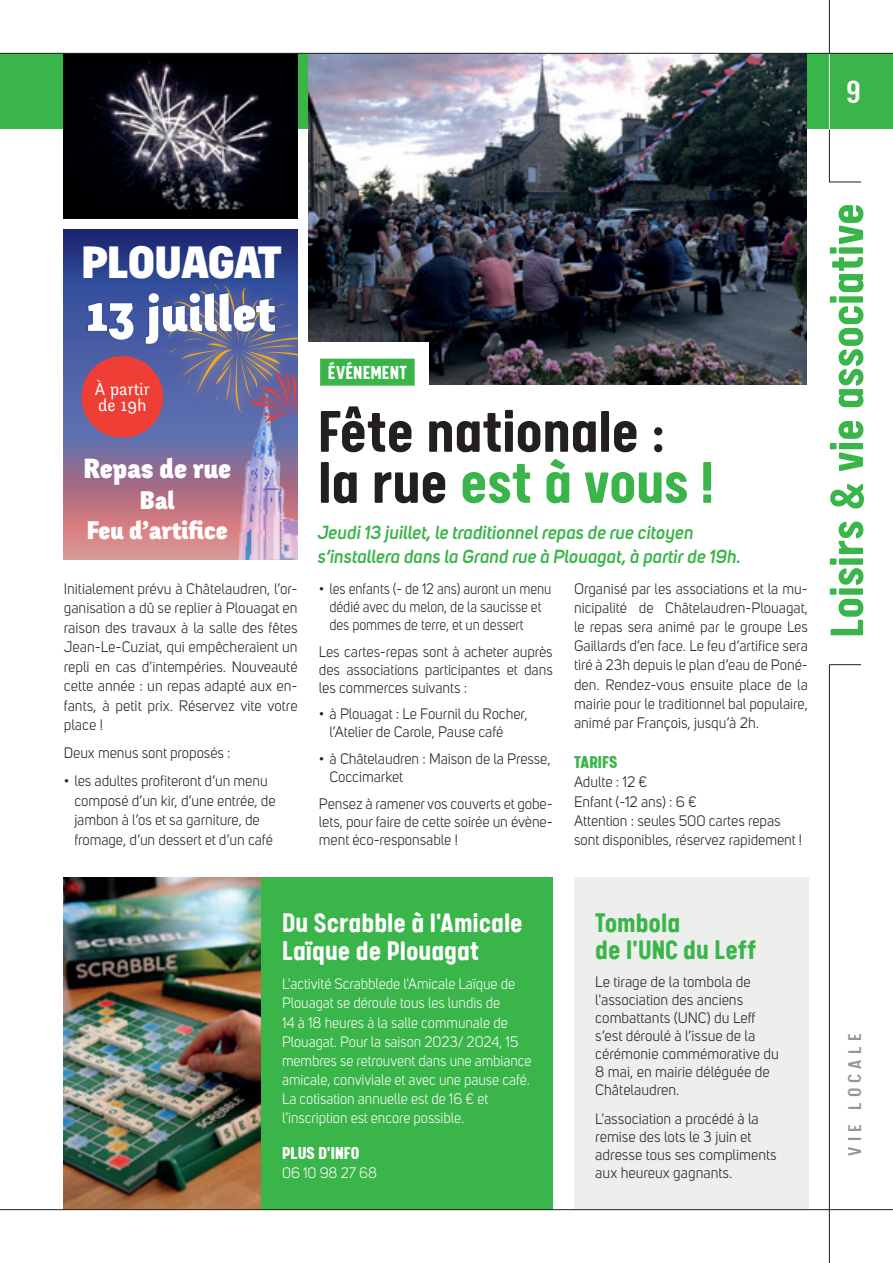
<style>
.page{position:relative;width:893px;height:1263px;background:#fff}
.page>*{position:absolute;margin:0;border:0;box-sizing:border-box;transform-origin:0 0}
.t1{font:700 66px/51px "Calps";letter-spacing:-.005em;color:#231f20}
.t2{font:700 52.5px "Calps";color:#3ab54a}
.t3{font:900 50.25px "Fengardo Neue";color:#fff}
.t4{font:900 44.4px "Fengardo Neue";color:#fff}
.t5{font:500 36px "Calps";color:#fff}
.t6{font:700 30px/28px "Calps";color:#fff}
.t7{font:700 30px/27px "Calps";color:#3ab54a}
.t8{font:900 27.15px "Fengardo Neue";color:#fff}
.t9{font:900 25.05px/30.9px "Fengardo Neue";color:#fff;text-align:center}
.t10{font:500 21px "Calps";letter-spacing:.25em;color:#939598}
.t11{font:700 21px "Calps";color:#fff}
.t12{font:900 19.5px "Calps";color:#fff}
.t13{font:900 19.5px "Calps";letter-spacing:.005em;color:#3ab54a}
.t14{font:italic 600 18.75px/24px "Uni Sans";color:#3ab54a}
.t15{font:17.25px/15.6px "Fengardo Neue";color:#fff}
.t16{font:15px/18px "Uni Sans";letter-spacing:-.005em;color:#231f20}
.t17{font:15px/19px "Uni Sans";letter-spacing:-.005em;color:#fff}
.s1{color:#3ab54a}
</style>
<div class="page">
<div style="left:0;top:54px;width:893px;height:75px;background:#3ab54a"></div>
<hr style="left:829px;top:0;width:1px;height:53px;background:#231f20">
<hr style="left:829px;top:54px;width:1px;height:76px;background:#fff">
<hr style="left:829px;top:182px;width:32px;height:1px;background:#231f20">
<hr style="left:829px;top:129px;width:1px;height:53px;background:#231f20">
<hr style="left:829px;top:664px;width:32px;height:1px;background:#231f20">
<hr style="left:829px;top:665px;width:1px;height:598px;background:#231f20">
<div style="left:574px;top:877px;width:234px;height:333px;background:#edefec"></div>
<img style="left:308px;top:54px;width:499px;height:330px">
<svg style="left:64px;top:229px;width:234px;height:331px;background:#765f8c"></svg>
<div style="left:81px;top:356px;width:82px;height:82px;background:#ee3e35;border-radius:50%"></div>
<div style="left:159px;top:275px;width:139px;height:146px;background:#fed596;opacity:.75"></div>
<img style="left:236px;top:447px;width:62px;height:113px">
<svg style="left:169px;top:284px;width:129px;height:163px;background:#646b9f"></svg>
<div style="left:86px;top:291px;width:191px;height:55px;background:#283890;opacity:.75"></div>
<div style="left:305px;top:343px;width:124px;height:52px;background:#fff"></div>
<div style="left:320px;top:359px;width:95px;height:27px;background:#3ab54a"></div>
<div style="left:261px;top:877px;width:292px;height:333px;background:#3ab54a"></div>
<img style="left:64px;top:877px;width:197px;height:332px">
<img style="left:64px;top:54px;width:234px;height:164px">
<hr style="left:0;top:53px;width:893px;height:1px;background:#231f20">
<hr style="left:0;top:1209px;width:893px;height:1px;background:#231f20">
<h3 class="t5" style="left:846px;top:71px;width:16px">9</h3>
<h3 class="t4" style="left:81px;top:238px;width:201px">PLOUAGAT</h3>
<h3 class="t3" style="left:86px;top:285px;width:191px">13 juillet</h3>
<p class="t15" style="left:95px;top:382px;width:57px">À partir de 19h</p>
<h3 class="t8" style="left:83px;top:453px;width:149px">Repas de rue</h3>
<h3 class="t9" style="left:87px;top:485px;width:143px">Bal<br>Feu d’artifice</h3>
<p class="t16" style="left:64px;top:579px;width:235px;line-height:19.5px;text-align:justify">Initialement prévu à Châtelaudren, l’or&shy;ganisation a dû se replier à Plouagat en raison des travaux à la salle des fêtes Jean-Le-Cuziat, qui empêcheraient un repli en cas d'intempéries. Nouveauté cette année : un repas adapté aux en&shy;fants, à petit prix. Réservez vite votre place !</p>
<p class="t16" style="left:64px;top:744px;width:168px">Deux menus sont proposés :</p>
<p class="t16" style="left:74px;top:771px;width:203px;line-height:19.5px;text-indent:-11px">• les adultes profiteront d’un menu composé d’un kir, d’une entrée, de jambon à l’os et sa garniture, de fromage, d’un dessert et d’un café</p>
<h3 class="t11" style="left:328px;top:360px;width:81px">ÉVÉNEMENT</h3>
<h1 class="t1" style="left:318px;top:403px;width:398px">Fête nationale : la rue <span class="s1">est à vous !</span></h1>
<p class="t14" style="left:318px;top:520px;width:425px">Jeudi 13 juillet, le traditionnel repas de rue citoyen s’installera dans la Grand rue à Plouagat, à partir de 19h.</p>
<p class="t16" style="left:330px;top:580px;width:223px;text-indent:-11px">• les enfants (- de 12 ans) auront un menu dédié avec du melon, de la saucisse et des pommes de terre, et un dessert</p>
<p class="t16" style="left:319px;top:642px;width:235px;text-align:justify">Les cartes-repas sont à acheter auprès des associations participantes et dans les commerces suivants :</p>
<p class="t16" style="left:330px;top:705px;width:199px;text-indent:-11px">• à Plouagat : Le Fournil du Rocher, l’Atelier de Carole, Pause café</p>
<p class="t16" style="left:330px;top:750px;width:223px;text-indent:-11px">• à Châtelaudren : Maison de la Presse,<br>Coccimarket</p>
<p class="t16" style="left:319px;top:794px;width:235px;text-align:justify">Pensez à ramener vos couverts et gobe&shy;lets, pour faire de cette soirée un évène&shy;ment éco-responsable !</p>
<p class="t16" style="left:574px;top:579px;width:235px;line-height:19.2px;text-align:justify">Organisé par les associations et la mu&shy;nicipalité de Châtelaudren-Plouagat, le repas sera animé par le groupe Les Gaillards d’en face. Le feu d’artifice sera tiré à 23h depuis le plan d’eau de Poné&shy;den. Rendez-vous ensuite place de la mairie pour le traditionnel bal populaire, animé par François, jusqu’à 2h.</p>
<h3 class="t13" style="left:574px;top:750px;width:45px">TARIFS</h3>
<p class="t16" style="left:574px;top:773px;width:229px;line-height:19.2px">Adulte : 12 €<br>Enfant (-12 ans) : 6 €<br>Attention : seules 500 cartes repas sont disponibles, réservez rapidement !</p>
<h2 class="t2" style="left:815px;top:638px;width:436px;rotate:-90deg">Loisirs &amp; vie associative</h2>
<h3 class="t6" style="left:282px;top:907px;width:242px">Du Scrabble à l'Amicale<br>Laïque de Plouagat</h3>
<p class="t17" style="left:282px;top:975px;width:251px">L'activité Scrabblede l'Amicale Laïque de Plouagat se déroule tous les lundis de<br>14 à 18 heures à la salle communale de Plouagat. Pour la saison 2023/ 2024, 15 membres se retrouvent dans une ambiance amicale, conviviale et avec une pause café.<br>La cotisation annuelle est de 16 € et l’inscription est encore possible.</p>
<h3 class="t12" style="left:282px;top:1141px;width:79px">PLUS D'INFO</h3>
<p class="t17" style="left:282px;top:1163px;width:96px">06 10 98 27 68</p>
<h3 class="t7" style="left:595px;top:907px;width:162px">Tombola<br>de l'UNC du Leff</h3>
<p class="t16" style="left:595px;top:973px;width:185px">Le tirage de la tombola de l'association des anciens combattants (UNC) du Leff s’est déroulé à l’issue de la cérémonie commémorative du<br>8 mai, en mairie déléguée de<br>Châtelaudren.</p>
<p class="t16" style="left:595px;top:1110px;width:183px">L'association a procédé à la remise des lots le 3 juin et adresse tous ses compliments aux heureux gagnants.</p>
<h3 class="t10" style="left:842px;top:1156px;width:124px;rotate:-90deg">VIE LOCALE</h3>
</div>
